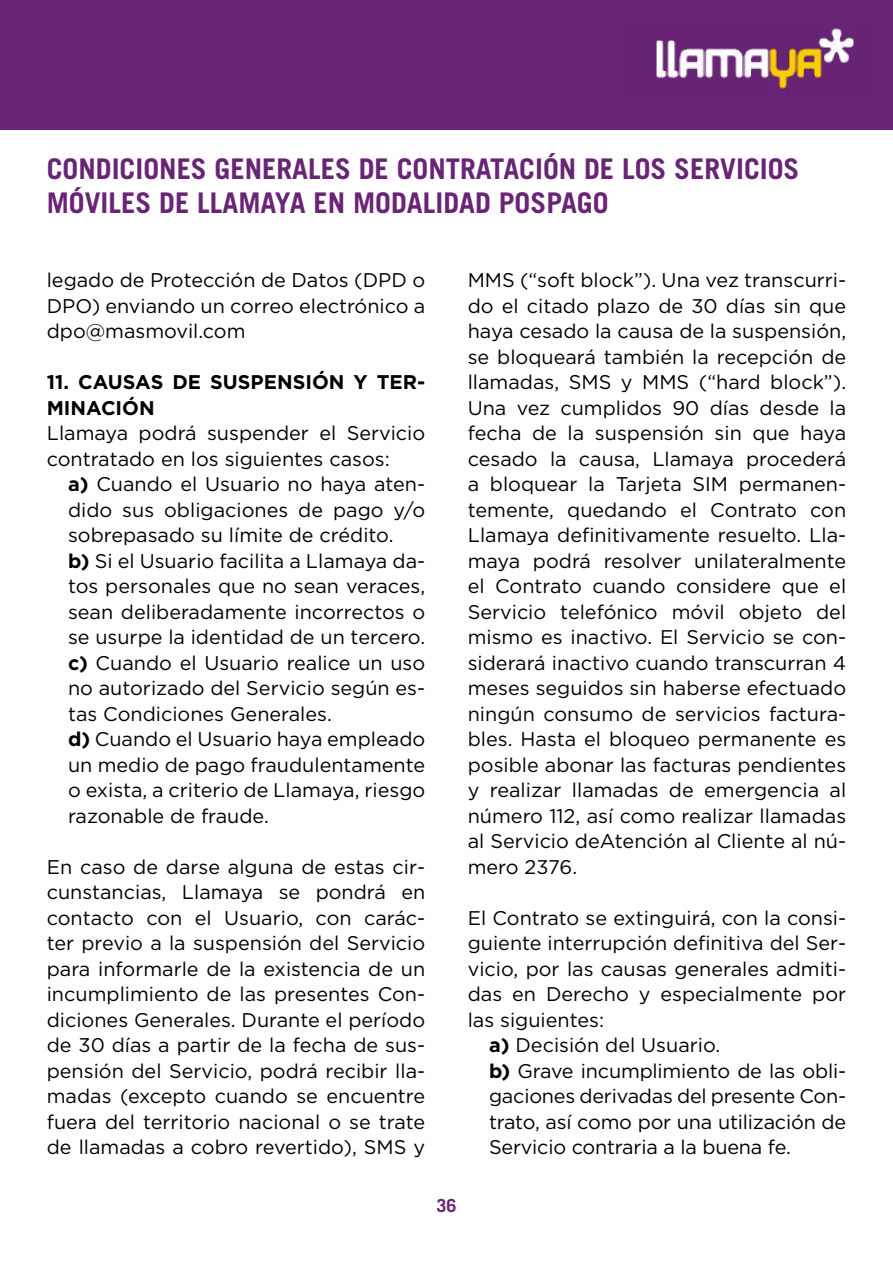
<style>
.page{position:relative;width:893px;height:1263px;background:#fff}
.page>*{position:absolute;margin:0;border:0;box-sizing:border-box;transform-origin:0 0}
.t1{font:700 28.5px/34.2px "Trade Gothic LT Std";color:#692476}
.t2{font:19.8px/25.5px "Gotham";color:#000;text-align:justify}
.t3{font:700 19.8px/25.5px "Gotham";color:#000}
.t4{font:700 18px "Trade Gothic LT Std";color:#692476}
.s1{font-weight:700}
</style>
<div class="page">
<div style="left:0;top:0;width:893px;height:130px;background:#692476"></div>
<img style="left:656px;top:28px;width:198px;height:61px">
<h1 class="t1" style="left:47px;top:151px;width:754px">CONDICIONES GENERALES DE CONTRATACIÓN DE LOS SERVICIOS<br>MÓVILES DE LLAMAYA EN MODALIDAD POSPAGO</h1>
<p class="t2" style="left:47px;top:267px;width:380px">legado de Protección de Datos (DPD o DPO) enviando un correo electrónico a dpo@masmovil.com</p>
<p class="t3" style="left:47px;top:369px;width:380px">11. CAUSAS DE SUSPENSIÓN Y TER-<br>MINACIÓN</p>
<p class="t2" style="left:47px;top:420px;width:380px">Llamaya podrá suspender el Servicio contratado en los siguientes casos:</p>
<p class="t2" style="left:68px;top:471px;width:359px;text-align:left"><span class="s1">a)</span> Cuando el Usuario no haya aten&shy;dido sus obligaciones de pago y/o sobrepasado su límite de crédito.<br><span class="s1">b)</span> Si el Usuario facilita a Llamaya da&shy;tos personales que no sean veraces, sean deliberadamente incorrectos o se usurpe la identidad de un tercero. <span class="s1">c)</span> Cuando el Usuario realice un uso no autorizado del Servicio según es&shy;tas Condiciones Generales.<br><span class="s1">d)</span> Cuando el Usuario haya empleado un medio de pago fraudulentamente o exista, a criterio de Llamaya, riesgo razonable de fraude.</p>
<p class="t2" style="left:47px;top:853px;width:380px">En caso de darse alguna de estas cir&shy;cunstancias, Llamaya se pondrá en contacto con el Usuario, con carác&shy;ter previo a la suspensión del Servicio para informarle de la existencia de un incumplimiento de las presentes Con&shy;diciones Generales. Durante el período de 30 días a partir de la fecha de sus&shy;pensión del Servicio, podrá recibir lla&shy;madas (excepto cuando se encuentre fuera del territorio nacional o se trate de llamadas a cobro revertido), SMS y</p>
<p class="t2" style="left:468px;top:267px;width:380px">MMS (“soft block”). Una vez transcurri&shy;do el citado plazo de 30 días sin que haya cesado la causa de la suspensión, se bloqueará también la recepción de llamadas, SMS y MMS (“hard block”).<br>Una vez cumplidos 90 días desde la fecha de la suspensión sin que haya cesado la causa, Llamaya procederá a bloquear la Tarjeta SIM permanen&shy;temente, quedando el Contrato con Llamaya definitivamente resuelto. Lla&shy;maya podrá resolver unilateralmente el Contrato cuando considere que el Servicio telefónico móvil objeto del mismo es inactivo. El Servicio se con&shy;siderará inactivo cuando transcurran 4 meses seguidos sin haberse efectuado ningún consumo de servicios factura&shy;bles. Hasta el bloqueo permanente es posible abonar las facturas pendientes y realizar llamadas de emergencia al número 112, así como realizar llamadas al Servicio deAtención al Cliente al nú&shy;mero 2376.</p>
<p class="t2" style="left:468px;top:904px;width:380px">El Contrato se extinguirá, con la consi-</p>
<p class="t2" style="left:468px;top:930px;width:380px">guiente interrupción definitiva del Ser-</p>
<p class="t2" style="left:468px;top:955px;width:380px">vicio, por las causas generales admiti-</p>
<p class="t2" style="left:468px;top:981px;width:380px">das en Derecho y especialmente por</p>
<p class="t2" style="left:468px;top:1006px;width:138px">las siguientes:</p>
<p class="t2" style="left:489px;top:1032px;width:233px"><span class="s1">a)</span> Decisión del Usuario.</p>
<p class="t2" style="left:489px;top:1057px;width:359px"><span class="s1">b)</span> Grave incumplimiento de las obli-</p>
<p class="t2" style="left:489px;top:1083px;width:359px">gaciones derivadas del presente Con-</p>
<p class="t2" style="left:489px;top:1108px;width:359px">trato, así como por una utilización de</p>
<p class="t2" style="left:489px;top:1134px;width:303px">Servicio contraria a la buena fe.</p>
<p class="t4" style="left:436px;top:1194px;width:22px">36</p>
</div>
